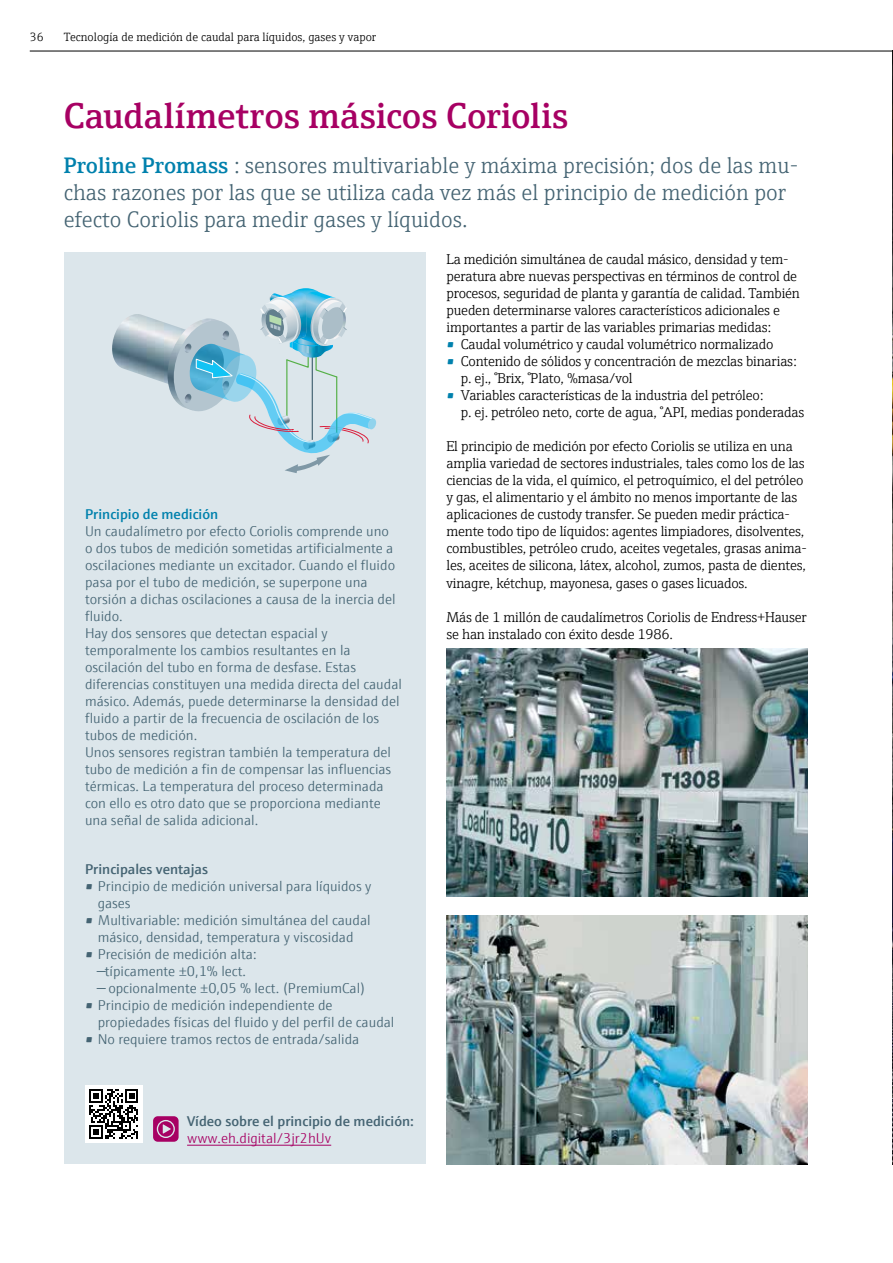
<style>
.page{position:relative;width:893px;height:1263px;background:#fff}
.page>*{position:absolute;margin:0;border:0;box-sizing:border-box;transform-origin:0 0}
.t1{font:600 36px "E+H Serif";letter-spacing:.005em;color:#a70063}
.t2{font:300 22.5px/27px "E+H Serif";color:#456473}
.t3{font:300 14.25px/17px "E+H Serif";letter-spacing:-.015em;color:#000}
.t4{font:300 14.25px/17px "E+H Sans";color:#456473}
.t5{font:600 14.25px "E+H Sans";color:#456473}
.t6{font:300 14.25px "E+H Sans";color:#a70063}
.t7{font:600 14.25px "E+H Sans";color:#0081ad}
.t8{font:300 12px "E+H Serif";color:#000}
.s1{font-weight:600;color:#0081ad}
</style>
<div class="page">
<div style="left:64px;top:253px;width:361px;height:911px;background:#dce6eb"></div>
<div style="left:85px;top:1085px;width:57px;height:58px;background:#fff"></div>
<svg style="left:89px;top:1089px;width:49px;height:50px"></svg>
<img style="left:446px;top:648px;width:362px;height:249px">
<img style="left:446px;top:915px;width:362px;height:249px">
<img style="left:112px;top:314px;width:56px;height:70px">
<img style="left:168px;top:324px;width:6px;height:75px">
<svg style="left:282px;top:288px;width:48px;height:48px"></svg>
<svg style="left:174px;top:292px;width:202px;height:181px"></svg>
<img style="left:892px;top:51px;width:1px;height:1113px">
<hr style="left:187px;top:1145px;width:144px;height:1px;background:#a70063">
<svg style="left:153px;top:1116px;width:26px;height:26px"></svg>
<hr style="left:30px;top:51px;width:863px;height:1px;background:#000">
<p class="t8" style="left:30px;top:29px;width:15px">36</p>
<p class="t8" style="left:64px;top:29px;width:314px">Tecnología de medición de caudal para líquidos, gases y vapor</p>
<h1 class="t1" style="left:64px;top:88px;width:506px">Caudalímetros másicos Coriolis</h1>
<h2 class="t2" style="left:64px;top:150px;width:736px"><span class="s1">Proline Promass</span> : sensores multivariable y máxima precisión; dos de las mu&shy;chas razones por las que se utiliza cada vez más el principio de medición por efecto Coriolis para medir gases y líquidos.</h2>
<p class="t7" style="left:85px;top:503px;width:135px">Principio de medición</p>
<p class="t4" style="left:85px;top:521px;width:318px">Un caudalímetro por efecto Coriolis comprende uno<br>o dos tubos de medición sometidas artificialmente a oscilaciones mediante un excitador. Cuando el fluido pasa por el tubo de medición, se superpone una torsión a dichas oscilaciones a causa de la inercia del fluido.<br>Hay dos sensores que detectan espacial y temporalmente los cambios resultantes en la oscilación del tubo en forma de desfase. Estas diferencias constituyen una medida directa del caudal másico. Además, puede determinarse la densidad del fluido a partir de la frecuencia de oscilación de los tubos de medición.<br>Unos sensores registran también la temperatura del tubo de medición a fin de compensar las influencias térmicas. La temperatura del proceso determinada con ello es otro dato que se proporciona mediante una señal de salida adicional.</p>
<p class="t5" style="left:85px;top:858px;width:124px">Principales ventajas</p>
<p class="t4" style="left:98px;top:876px;width:275px;text-indent:-13px">• Principio de medición universal para líquidos y gases</p>
<p class="t4" style="left:85px;top:910px;width:287px;text-align:center">• Multivariable: medición simultánea del caudal másico, densidad, temperatura y viscosidad</p>
<p class="t4" style="left:85px;top:944px;width:173px;text-align:center">• Precisión de medición alta: —típicamente ±0,1% lect.</p>
<p class="t4" style="left:98px;top:978px;width:269px">— opcionalmente ±0,05 % lect. (PremiumCal)</p>
<p class="t4" style="left:98px;top:995px;width:298px;text-indent:-13px">• Principio de medición independiente de propiedades físicas del fluido y del perfil de caudal</p>
<p class="t4" style="left:85px;top:1029px;width:276px">• No requiere tramos rectos de entrada/salida</p>
<p class="t5" style="left:187px;top:1110px;width:228px">Vídeo sobre el principio de medición:</p>
<p class="t6" style="left:187px;top:1127px;width:146px">www.eh.digital/3jr2hUv</p>
<p class="t3" style="left:446px;top:250px;width:355px">La medición simultánea de caudal másico, densidad y tem&shy;peratura abre nuevas perspectivas en términos de control de procesos, seguridad de planta y garantía de calidad. También pueden determinarse valores característicos adicionales e importantes a partir de las variables primarias medidas:</p>
<p class="t3" style="left:446px;top:335px;width:329px"><span class="s1">•</span> Caudal volumétrico y caudal volumétrico normalizado</p>
<p class="t3" style="left:461px;top:352px;width:337px;text-indent:-14px"><span class="s1">•</span> Contenido de sólidos y concentración de mezclas binarias: p. ej., °Brix, °Plato, %masa/vol</p>
<p class="t3" style="left:461px;top:386px;width:345px;text-indent:-14px"><span class="s1">•</span> Variables características de la industria del petróleo:<br>p. ej. petróleo neto, corte de agua, °API, medias ponderadas</p>
<p class="t3" style="left:446px;top:437px;width:362px">El principio de medición por efecto Coriolis se utiliza en una amplia variedad de sectores industriales, tales como los de las ciencias de la vida, el químico, el petroquímico, el del petróleo y gas, el alimentario y el ámbito no menos importante de las aplicaciones de custody transfer. Se pueden medir práctica&shy;mente todo tipo de líquidos: agentes limpiadores, disolventes, combustibles, petróleo crudo, aceites vegetales, grasas anima&shy;les, aceites de silicona, látex, alcohol, zumos, pasta de dientes, vinagre, kétchup, mayonesa, gases o gases licuados.</p>
<p class="t3" style="left:446px;top:607px;width:362px">Más de 1 millón de caudalímetros Coriolis de Endress+Hauser se han instalado con éxito desde 1986.</p>
</div>
